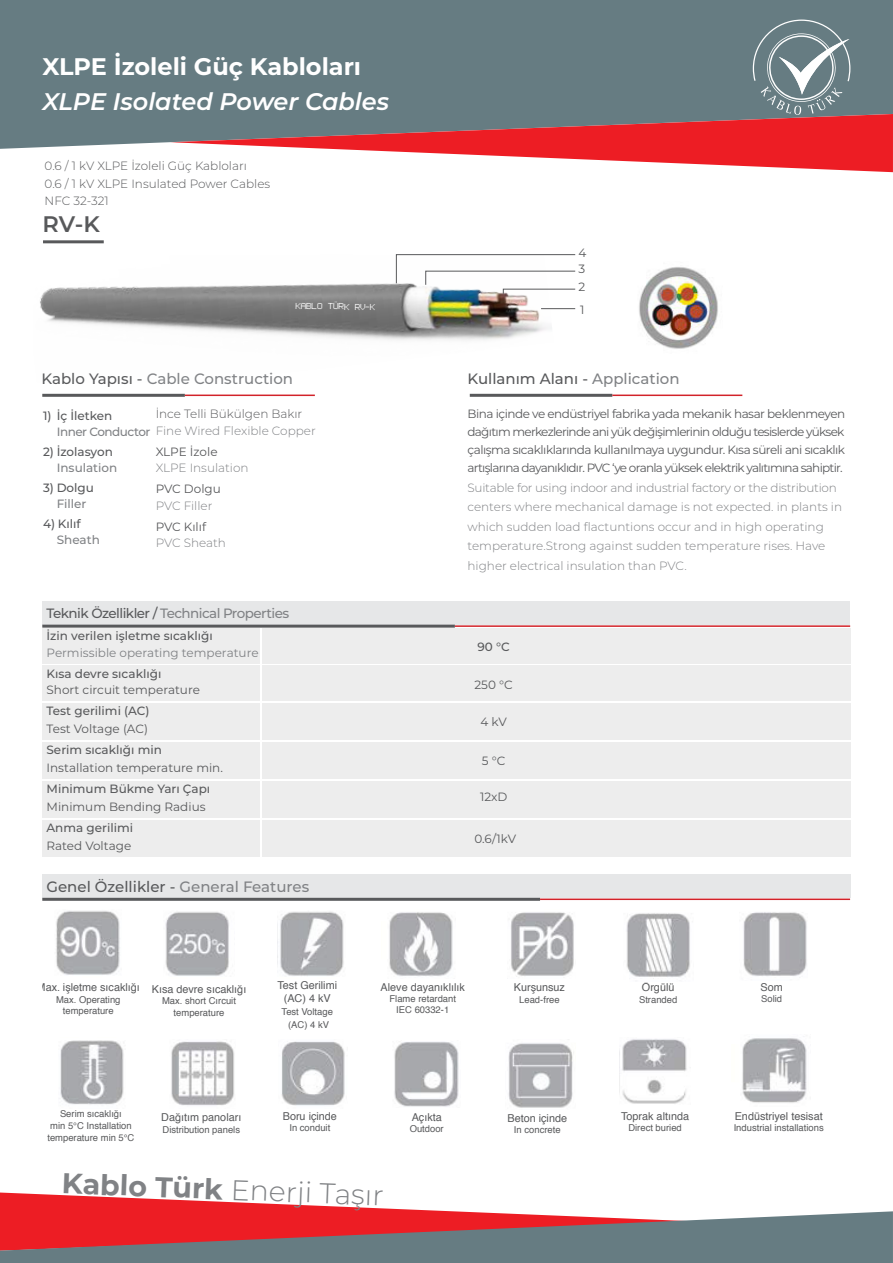
<style>
.page{position:relative;width:893px;height:1263px;background:#fff}
.page>*{position:absolute;margin:0;border:0;box-sizing:border-box;transform-origin:0 0}
.t1{font:300 28.5px "Montserrat";color:#808285}
.t2{font:700 24px "Montserrat";color:#fff}
.t3{font:italic 600 24px "Montserrat";color:#fff}
.t4{font:600 22.5px "Montserrat";color:#58595b}
.t5{font:500 15px "Montserrat";color:#58595b}
.t6{font:500 15px "Montserrat";color:#808285}
.t7{font:500 13.5px "Montserrat";letter-spacing:-.04em;color:#808285}
.t8{font:13.5px "Advanced Pixel 7";color:#fff}
.t9{font:12px/18px "Montserrat";color:#58595b;text-align:justify}
.t10{font:300 12px/19.5px "Montserrat";color:#808285}
.t11{font:500 12px "Montserrat";color:#58595b}
.t12{font:300 12px/17.4px "Montserrat";color:#58595b}
.t13{font:12px "Montserrat";color:#808285}
.t14{font:500 12px "Montserrat";color:#808285}
.t15{font:500 12px "Montserrat";letter-spacing:-.04em;color:#808285}
.t16{font:10.8px/13px "Helvetica";color:#58595b;text-align:center}
.t17{font:9.45px/11.4px "Helvetica";color:#58595b;text-align:center}
.s1{color:#58595b}
.s2{color:#808285}
.s3{font-weight:700}
</style>
<div class="page">
<svg style="left:0;top:1192px;width:444px;height:19px"></svg>
<div style="left:0;top:0;width:893px;height:149px;background:#667c82"></div>
<svg style="left:0;top:1211px;width:893px;height:52px;background:#9a6268"></svg>
<svg style="left:170px;top:20px;width:723px;height:152px;background:#90787e"></svg>
<hr style="left:470px;top:394px;width:142px;height:3px;background:#58595b">
<hr style="left:42px;top:394px;width:143px;height:3px;background:#58595b">
<hr style="left:185px;top:395px;width:130px;height:1px;background:#d2232a">
<hr style="left:612px;top:395px;width:130px;height:1px;background:#d2232a">
<div style="left:42px;top:601px;width:808px;height:24px;background:#e6e7e8"></div>
<hr style="left:42px;top:625px;width:413px;height:3px;background:#58595b">
<hr style="left:455px;top:625px;width:395px;height:2px;background:#d2232a">
<div style="left:42px;top:703px;width:217px;height:36px;background:#ededed"></div>
<div style="left:42px;top:781px;width:217px;height:36px;background:#ededed"></div>
<div style="left:262px;top:703px;width:588px;height:36px;background:#ededed"></div>
<div style="left:42px;top:742px;width:217px;height:36px;background:#ededed"></div>
<div style="left:42px;top:820px;width:217px;height:36px;background:#ededed"></div>
<div style="left:262px;top:742px;width:588px;height:36px;background:#ededed"></div>
<div style="left:262px;top:781px;width:588px;height:36px;background:#ededed"></div>
<div style="left:262px;top:820px;width:588px;height:36px;background:#ededed"></div>
<div style="left:42px;top:628px;width:217px;height:36px;background:#ededed"></div>
<div style="left:262px;top:628px;width:588px;height:36px;background:#ededed"></div>
<div style="left:42px;top:666px;width:217px;height:35px;background:#ededed"></div>
<div style="left:262px;top:666px;width:588px;height:35px;background:#ededed"></div>
<hr style="left:43px;top:240px;width:61px;height:3px;background:#58595b">
<img style="left:40px;top:255px;width:514px;height:85px">
<div style="left:42px;top:875px;width:808px;height:23px;background:#e6e7e8"></div>
<hr style="left:42px;top:898px;width:498px;height:3px;background:#58595b">
<hr style="left:540px;top:898px;width:310px;height:2px;background:#d2232a">
<img style="left:56px;top:911px;width:64px;height:64px">
<img style="left:60px;top:1040px;width:64px;height:65px">
<img style="left:281px;top:1041px;width:64px;height:65px">
<img style="left:171px;top:1041px;width:64px;height:65px">
<img style="left:165px;top:912px;width:64px;height:64px">
<img style="left:277px;top:911px;width:67px;height:65px">
<img style="left:389px;top:912px;width:64px;height:65px">
<img style="left:626px;top:913px;width:64px;height:66px">
<img style="left:743px;top:912px;width:64px;height:64px">
<img style="left:511px;top:912px;width:63px;height:65px">
<img style="left:508px;top:1043px;width:66px;height:65px">
<img style="left:394px;top:1042px;width:65px;height:65px">
<img style="left:619px;top:1039px;width:68px;height:65px">
<img style="left:742px;top:1038px;width:65px;height:65px">
<img style="left:639px;top:267px;width:79px;height:82px">
<hr style="left:541px;top:308px;width:34px;height:1px;background:#58595b">
<svg style="left:396px;top:254px;width:180px;height:41px"></svg>
<h2 class="t2" style="left:43px;top:49px;width:320px">XLPE İzoleli Güç Kabloları</h2>
<h2 class="t3" style="left:43px;top:85px;width:348px">XLPE Isolated Power Cables</h2>
<p class="t12" style="left:45px;top:157px;width:227px">0.6 / 1 kV XLPE İzoleli Güç Kabloları<br>0.6 / 1 kV XLPE Insulated Power Cables<br>NFC 32-321</p>
<h3 class="t4" style="left:43px;top:208px;width:59px">RV-K</h3>
<p class="t8" style="left:296px;top:301px;width:81px;rotate:1deg">KABLO TÜRK RV-K</p>
<p class="t9" style="left:579px;top:243px;width:9px">4</p>
<p class="t9" style="left:579px;top:260px;width:8px">3</p>
<p class="t9" style="left:579px;top:278px;width:8px">2</p>
<p class="t9" style="left:580px;top:300px;width:6px">1</p>
<p class="t6" style="left:42px;top:368px;width:253px"><span class="s1">Kablo Yapısı -</span> Cable Construction</p>
<p class="t5" style="left:467px;top:368px;width:214px">Kullanım Alanı - <span class="s2">Application</span></p>
<p class="t12" style="left:156px;top:405px;width:148px">İnce Telli Bükülgen Bakır</p>
<p class="t10" style="left:156px;top:420px;width:162px">Fine Wired Flexible Copper</p>
<p class="t9" style="left:156px;top:442px;width:63px">XLPE İzole</p>
<p class="t10" style="left:156px;top:458px;width:94px">XLPE Insulation</p>
<p class="t9" style="left:156px;top:479px;width:67px">PVC Dolgu</p>
<p class="t10" style="left:156px;top:495px;width:58px">PVC Filler</p>
<p class="t9" style="left:156px;top:517px;width:52px">PVC Kılıf</p>
<p class="t10" style="left:156px;top:533px;width:72px">PVC Sheath</p>
<p class="t11" style="left:43px;top:407px;width:71px">1) İç İletken</p>
<p class="t15" style="left:57px;top:423px;width:95px">Inner Conductor</p>
<p class="t11" style="left:43px;top:443px;width:71px">2) İzolasyon</p>
<p class="t14" style="left:57px;top:459px;width:62px">Insulation</p>
<p class="t11" style="left:43px;top:479px;width:52px">3) Dolgu</p>
<p class="t14" style="left:57px;top:495px;width:31px">Filler</p>
<p class="t11" style="left:43px;top:515px;width:39px">4) Kılıf</p>
<p class="t14" style="left:57px;top:531px;width:45px">Sheath</p>
<p class="t9" style="left:467px;top:404px;width:379px">Bina içinde ve endüstriyel fabrika yada mekanik hasar beklenmeyen dağıtım merkezlerinde ani yük değişimlerinin olduğu tesislerde yüksek çalışma sıcaklıklarında kullanılmaya uygundur. Kısa süreli ani sıcaklık artışlarına dayanıklıdır. PVC ‘ye oranla yüksek elektrik yalıtımına sahiptir.</p>
<p class="t10" style="left:467px;top:477px;width:376px">Suitable for using indoor and industrial factory or the distribution centers where mechanical damage is not expected. in plants in which sudden load flactuntions occur and in high operating temperature.Strong against sudden temperature rises. Have higher electrical insulation than PVC.</p>
<p class="t7" style="left:47px;top:603px;width:244px"><span class="s1">Teknik Özellikler /</span> Technical Properties</p>
<p class="t11" style="left:47px;top:628px;width:168px">İzin verilen işletme sıcaklığı</p>
<p class="t13" style="left:47px;top:644px;width:214px">Permissible operating temperature</p>
<p class="t11" style="left:47px;top:665px;width:116px">Kısa devre sıcaklığı</p>
<p class="t9" style="left:47px;top:681px;width:155px">Short circuit temperature</p>
<p class="t11" style="left:47px;top:703px;width:105px">Test gerilimi (AC)</p>
<p class="t9" style="left:47px;top:720px;width:103px">Test Voltage (AC)</p>
<p class="t11" style="left:47px;top:742px;width:117px">Serim sıcaklığı min</p>
<p class="t9" style="left:47px;top:759px;width:178px">Installation temperature min.</p>
<p class="t11" style="left:47px;top:781px;width:165px">Minimum Bükme Yarı Çapı</p>
<p class="t9" style="left:47px;top:798px;width:161px">Minimum Bending Radius</p>
<p class="t11" style="left:47px;top:820px;width:88px">Anma gerilimi</p>
<p class="t9" style="left:47px;top:837px;width:86px">Rated Voltage</p>
<p class="t11" style="left:477px;top:638px;width:34px">90 °C</p>
<p class="t9" style="left:474px;top:675px;width:40px">250 °C</p>
<p class="t9" style="left:480px;top:713px;width:28px">4 kV</p>
<p class="t9" style="left:482px;top:751px;width:25px">5 °C</p>
<p class="t9" style="left:480px;top:787px;width:29px">12xD</p>
<p class="t9" style="left:474px;top:829px;width:43px">0.6/1kV</p>
<p class="t5" style="left:47px;top:876px;width:264px">Genel Özellikler - <span class="s2">General Features</span></p>
<p class="t16" style="left:37px;top:981px;width:105px">Max. işletme sıcaklığı</p>
<p class="t17" style="left:56px;top:994px;width:66px">Max. Operating temperature</p>
<p class="t16" style="left:152px;top:983px;width:96px">Kısa devre sıcaklığı</p>
<p class="t17" style="left:162px;top:995px;width:75px">Max. short Cırcuit temperature</p>
<p class="t16" style="left:277px;top:979px;width:61px">Test Gerilimi (AC) 4 kV</p>
<p class="t17" style="left:282px;top:1006px;width:53px;line-height:12.6px">Test Voltage (AC) 4 kV</p>
<p class="t16" style="left:381px;top:981px;width:86px">Aleve dayanıklılık</p>
<p class="t17" style="left:389px;top:993px;width:68px">Flame retardant<br>IEC 60332-1</p>
<p class="t16" style="left:514px;top:981px;width:53px">Kurşunsuz</p>
<p class="t17" style="left:519px;top:994px;width:42px">Lead-free</p>
<p class="t16" style="left:642px;top:981px;width:34px">Örgülü</p>
<p class="t17" style="left:639px;top:994px;width:40px">Stranded</p>
<p class="t16" style="left:760px;top:981px;width:24px">Som</p>
<p class="t17" style="left:761px;top:993px;width:22px">Solid</p>
<p class="t17" style="left:50px;top:1108px;width:83px;line-height:12.3px">Serim sıcaklığı<br>min 5°C Installation</p>
<p class="t17" style="left:47px;top:1132px;width:89px">temperature min 5°C</p>
<p class="t16" style="left:161px;top:1111px;width:82px">Dağıtım panoları</p>
<p class="t17" style="left:163px;top:1124px;width:79px">Distribution panels</p>
<p class="t16" style="left:283px;top:1110px;width:56px">Boru içinde</p>
<p class="t17" style="left:289px;top:1123px;width:42px">In conduit</p>
<p class="t16" style="left:412px;top:1111px;width:32px">Açıkta</p>
<p class="t17" style="left:410px;top:1123px;width:36px">Outdoor</p>
<p class="t16" style="left:507px;top:1112px;width:61px">Beton içinde</p>
<p class="t17" style="left:514px;top:1125px;width:48px">In concrete</p>
<p class="t16" style="left:621px;top:1110px;width:70px">Toprak altında</p>
<p class="t17" style="left:628px;top:1123px;width:55px">Direct buried</p>
<p class="t16" style="left:735px;top:1110px;width:89px">Endüstriyel tesisat</p>
<p class="t17" style="left:734px;top:1122px;width:92px">Industrial installations</p>
<h1 class="t1" style="left:63px;top:1164px;width:323px;rotate:2deg"><span class="s3">Kablo Türk</span> Enerji Taşır</h1>
</div>
